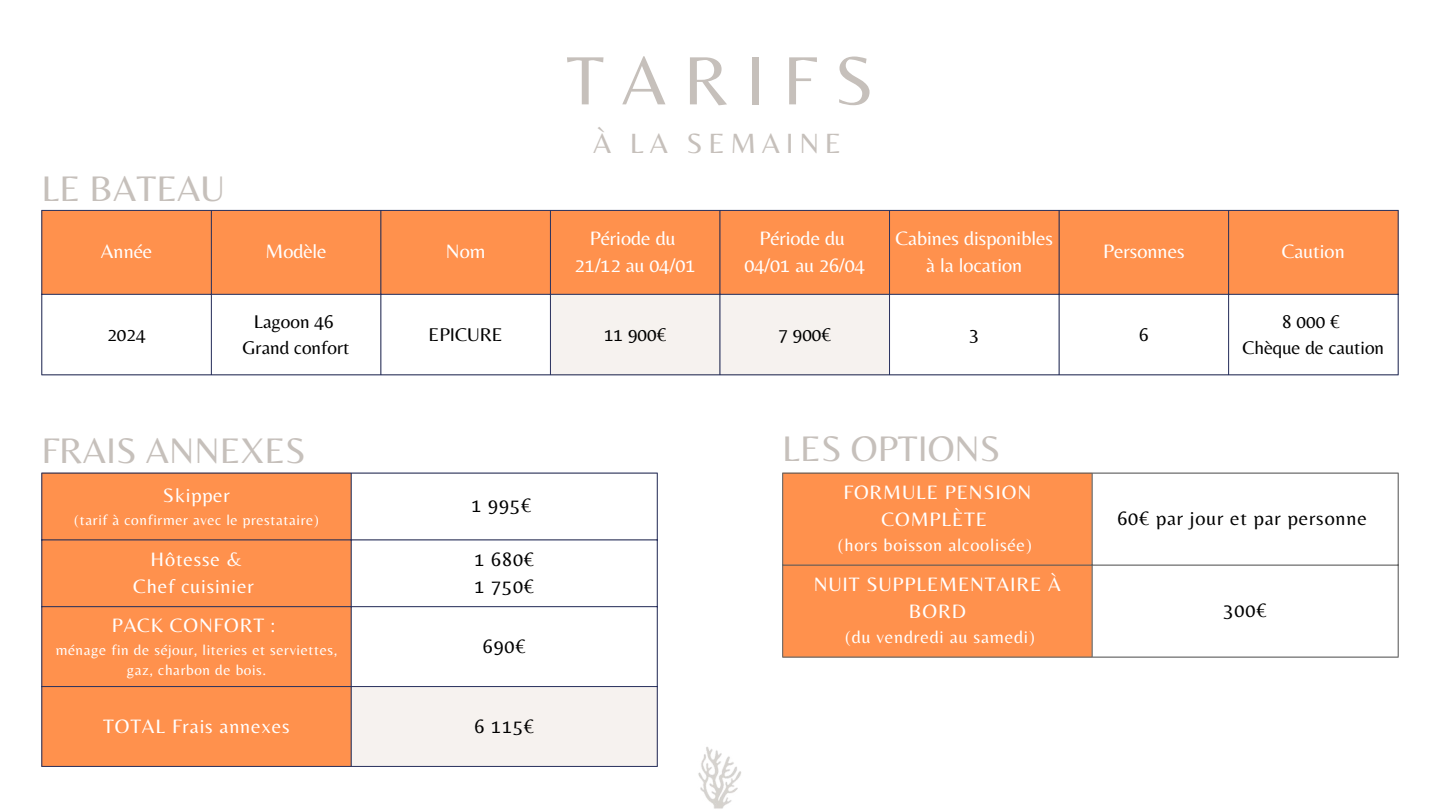
<style>
.page{position:relative;width:1440px;height:810px;background:#fff}
.page>*{position:absolute;margin:0;border:0;box-sizing:border-box;transform-origin:0 0}
.t1{font:71px "Belleza";letter-spacing:.245em;color:#c6c0bb}
.t2{font:37px "Belleza";color:#c6c0bb}
.t3{font:29px "Belleza";letter-spacing:.195em;color:#c6c0bb}
.t4{font:20.2px/27px "Belleza";letter-spacing:.04em;color:#fff;text-align:center}
.t5{font:20.2px/27px "Belleza";color:#fff;text-align:center}
.t6{font:20.2px/27px "Belleza";letter-spacing:.04em;color:#000}
.t7{font:19.2px/25.5px "Belleza";color:#000;text-align:center}
.t8{font:18.2px "Belleza";letter-spacing:.04em;color:#fff}
.t9{font:15.2px/20.2px "Belleza";letter-spacing:.04em;color:#fff;text-align:center}
.t10{font:13.9px "Belleza";color:#fff}
</style>
<div class="page">
<img style="left:698px;top:747px;width:43px;height:62px">
<div style="left:42px;top:211px;width:1356px;height:83px;background:#ff914d"></div>
<svg style="left:42px;top:295px;width:1356px;height:79px"></svg>
<div style="left:551px;top:295px;width:338px;height:79px;background:#f6f2ef"></div>
<hr style="left:41px;top:211px;width:1px;height:163px;background:#2b3360">
<hr style="left:211px;top:211px;width:1px;height:163px;background:#2b3360">
<hr style="left:380px;top:211px;width:1px;height:163px;background:#2b3360">
<hr style="left:550px;top:211px;width:1px;height:163px;background:#2b3360">
<hr style="left:720px;top:211px;width:1px;height:163px;background:#2b3360">
<hr style="left:889px;top:211px;width:1px;height:163px;background:#2b3360">
<hr style="left:1059px;top:211px;width:1px;height:163px;background:#2b3360">
<hr style="left:1228px;top:211px;width:1px;height:163px;background:#2b3360">
<hr style="left:1398px;top:211px;width:1px;height:163px;background:#2b3360">
<hr style="left:41px;top:210px;width:1358px;height:1px;background:#2b3360">
<hr style="left:41px;top:294px;width:1358px;height:1px;background:#2b3360">
<hr style="left:41px;top:374px;width:1358px;height:1px;background:#2b3360">
<div style="left:42px;top:474px;width:309px;height:292px;background:#ff914d"></div>
<svg style="left:352px;top:474px;width:305px;height:212px"></svg>
<div style="left:351px;top:686px;width:306px;height:81px;background:#f6f2ef"></div>
<hr style="left:41px;top:473px;width:1px;height:293px;background:#2b3360">
<hr style="left:351px;top:473px;width:1px;height:293px;background:#2b3360">
<hr style="left:657px;top:473px;width:1px;height:293px;background:#2b3360">
<hr style="left:41px;top:473px;width:617px;height:1px;background:#2b3360">
<hr style="left:41px;top:540px;width:617px;height:1px;background:#2b3360">
<hr style="left:41px;top:606px;width:617px;height:1px;background:#2b3360">
<hr style="left:41px;top:686px;width:617px;height:1px;background:#2b3360">
<hr style="left:41px;top:766px;width:617px;height:1px;background:#2b3360">
<div style="left:783px;top:474px;width:309px;height:183px;background:#ff914d"></div>
<svg style="left:1093px;top:474px;width:305px;height:183px"></svg>
<hr style="left:782px;top:473px;width:1px;height:184px;background:#656565">
<hr style="left:1092px;top:473px;width:1px;height:184px;background:#656565">
<hr style="left:1398px;top:473px;width:1px;height:184px;background:#656565">
<hr style="left:782px;top:473px;width:617px;height:1px;background:#656565">
<hr style="left:782px;top:565px;width:617px;height:1px;background:#656565">
<hr style="left:782px;top:657px;width:617px;height:1px;background:#656565">
<h2 class="t2" style="left:41px;top:166px;width:185px">LE BATEAU</h2>
<h1 class="t1" style="left:566px;top:38px;width:309px">TARIFS</h1>
<h3 class="t3" style="left:593px;top:126px;width:250px">À LA SEMAINE</h3>
<p class="t5" style="left:575px;top:224px;width:122px">Période du<br>21/12 au 04/01</p>
<p class="t5" style="left:744px;top:224px;width:122px">Période du<br>04/01 au 26/04</p>
<p class="t5" style="left:895px;top:224px;width:159px">Cabines disponibles à la location</p>
<p class="t4" style="left:101px;top:237px;width:53px">Année</p>
<p class="t4" style="left:265px;top:237px;width:63px">Modèle</p>
<p class="t4" style="left:446px;top:237px;width:41px">Nom</p>
<p class="t8" style="left:457px;top:247px;width:43px">21/12</p>
<p class="t8" style="left:666px;top:245px;width:43px">04/01</p>
<p class="t10" style="left:977px;top:262px;width:72px">disponibles à</p>
<p class="t5" style="left:1103px;top:237px;width:83px">Personnes</p>
<p class="t5" style="left:1282px;top:237px;width:64px">Caution</p>
<p class="t7" style="left:107px;top:322px;width:40px">2024</p>
<p class="t7" style="left:243px;top:309px;width:109px">Lagoon 46<br>Grand confort</p>
<p class="t7" style="left:429px;top:322px;width:76px">EPICURE</p>
<p class="t7" style="left:604px;top:322px;width:64px">11 900€</p>
<p class="t7" style="left:778px;top:322px;width:54px">7 900€</p>
<p class="t7" style="left:970px;top:322px;width:11px">3</p>
<p class="t7" style="left:1139px;top:322px;width:11px">6</p>
<h2 class="t2" style="left:41px;top:428px;width:266px">FRAIS ANNEXES</h2>
<h2 class="t2" style="left:782px;top:427px;width:220px">LES OPTIONS</h2>
<p class="t7" style="left:1243px;top:309px;width:143px">8 000 €<br>Chèque de caution</p>
<p class="t4" style="left:163px;top:482px;width:69px">Skipper</p>
<p class="t9" style="left:74px;top:510px;width:246px">(tarif à confirmer avec le prestataire)</p>
<p class="t6" style="left:471px;top:492px;width:61px">1 995€</p>
<p class="t4" style="left:133px;top:545px;width:122px">Hôtesse &amp;<br>Chef cuisinier</p>
<p class="t6" style="left:474px;top:545px;width:61px">1 680€<br>1 750€</p>
<p class="t4" style="left:112px;top:612px;width:165px">PACK CONFORT :</p>
<p class="t9" style="left:56px;top:639px;width:283px">ménage fin de séjour, literies et serviettes, gaz, charbon de bois.</p>
<p class="t6" style="left:483px;top:632px;width:44px">690€</p>
<p class="t4" style="left:103px;top:712px;width:188px">TOTAL Frais annexes</p>
<p class="t6" style="left:474px;top:712px;width:61px">6 115€</p>
<p class="t4" style="left:844px;top:478px;width:189px">FORMULE PENSION<br>COMPLÈTE</p>
<p class="t8" style="left:838px;top:534px;width:196px">(hors boisson alcoolisée)</p>
<p class="t4" style="left:814px;top:570px;width:249px">NUIT SUPPLEMENTAIRE À<br>BORD</p>
<p class="t8" style="left:845px;top:626px;width:191px">(du vendredi au samedi)</p>
<p class="t6" style="left:1117px;top:505px;width:251px">60€ par jour et par personne</p>
<p class="t6" style="left:1224px;top:597px;width:44px">300€</p>
</div>
